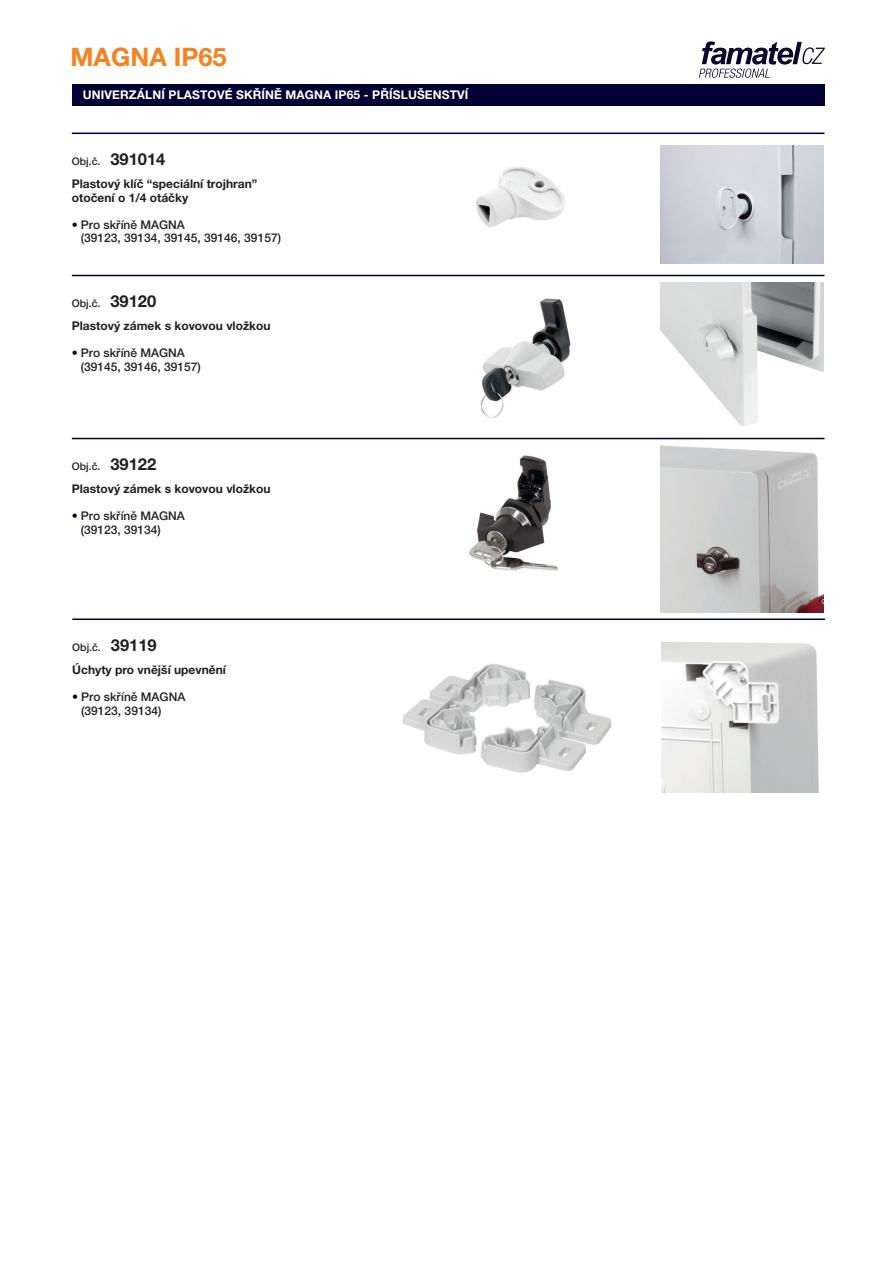
<style>
.page{position:relative;width:893px;height:1263px;background:#fff}
.page>*{position:absolute;margin:0;border:0;box-sizing:border-box;transform-origin:0 0}
.t1{font:700 25.5px "Helvetica Neue LT Std";color:#f58220}
.t2{font:500 12px/13.5px "Helvetica Neue CE";color:#231f20}
.t3{font:700 12px/13.5px "Helvetica Neue CE";color:#231f20}
.t4{font:700 12px "Helvetica Neue CE";letter-spacing:.01em;color:#fff}
.t5{font:500 10.5px "Helvetica Neue CE";color:#231f20}
.s1{font-family:"Helvetica Neue LT Std";font-weight:700;font-size:16.5px}
.s2{color:#000032}
</style>
<div class="page">
<svg style="left:699px;top:41px;width:126px;height:37px"></svg>
<div style="left:72px;top:84px;width:752px;height:21px;background:#000032"></div>
<hr style="left:72px;top:133px;width:752px;height:1px;background:#000032">
<hr style="left:72px;top:275px;width:752px;height:1px;background:#000032">
<hr style="left:72px;top:438px;width:752px;height:1px;background:#000032">
<img style="left:476px;top:167px;width:89px;height:60px">
<img style="left:480px;top:298px;width:91px;height:120px">
<img style="left:469px;top:455px;width:89px;height:116px">
<img style="left:661px;top:145px;width:163px;height:119px">
<img style="left:661px;top:282px;width:163px;height:145px">
<img style="left:661px;top:445px;width:163px;height:167px">
<hr style="left:72px;top:618px;width:753px;height:2px;background:#000032">
<img style="left:403px;top:664px;width:209px;height:109px">
<img style="left:661px;top:642px;width:158px;height:151px">
<h1 class="t1" style="left:71px;top:42px;width:158px">MAGNA IP65</h1>
<p class="t4" style="left:83px;top:87px;width:387px">UNIVERZÁLNÍ PLASTOVÉ SKŘÍNĚ MAGNA IP65 - PŘÍSLUŠENSTVÍ</p>
<p class="t5" style="left:72px;top:155px;width:95px">Obj.č. <span class="s1">391014</span></p>
<p class="t3" style="left:72px;top:178px;width:187px">Plastový klíč “speciální trojhran” otočení o 1/4 otáčky</p>
<p class="t2" style="left:81px;top:219px;width:202px;text-indent:-9px"><span class="s2">•</span> Pro skříně MAGNA<br>(39123, 39134, 39145, 39146, 39157)</p>
<p class="t5" style="left:72px;top:297px;width:86px">Obj.č. <span class="s1">39120</span></p>
<p class="t3" style="left:72px;top:320px;width:200px">Plastový zámek s kovovou vložkou</p>
<p class="t2" style="left:81px;top:348px;width:122px;text-indent:-9px"><span class="s2">•</span> Pro skříně MAGNA (39145, 39146, 39157)</p>
<p class="t5" style="left:72px;top:460px;width:86px">Obj.č. <span class="s1">39122</span></p>
<p class="t3" style="left:72px;top:483px;width:200px">Plastový zámek s kovovou vložkou</p>
<p class="t2" style="left:81px;top:511px;width:106px;text-indent:-9px"><span class="s2">•</span> Pro skříně MAGNA (39123, 39134)</p>
<p class="t5" style="left:72px;top:641px;width:86px">Obj.č. <span class="s1">39119</span></p>
<p class="t3" style="left:72px;top:664px;width:155px">Úchyty pro vnější upevnění</p>
<p class="t2" style="left:81px;top:691px;width:106px;text-indent:-9px"><span class="s2">•</span> Pro skříně MAGNA (39123, 39134)</p>
</div>
